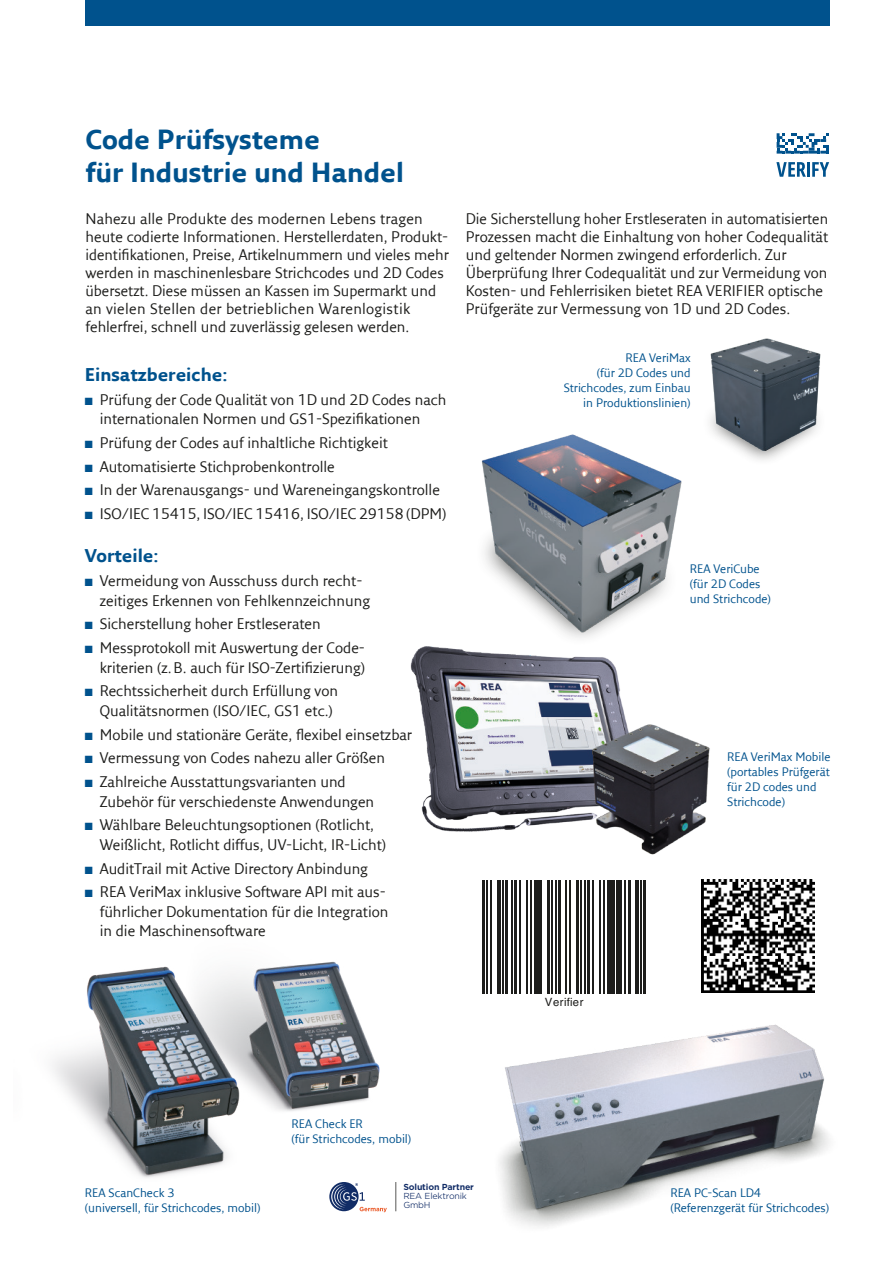
<style>
.page{position:relative;width:893px;height:1263px;background:#fff}
.page>*{position:absolute;margin:0;border:0;box-sizing:border-box;transform-origin:0 0}
.t1{font:700 27px/33px "Fresco Sans LF";color:#00528d}
.t2{font:700 18px "Fresco Sans LF";color:#00528d}
.t3{font:15px/18px "Fresco Sans LF";color:#1d1d1b}
.t4{font:12px/15px "Fresco Sans LF";color:#00528d}
.t5{font:11.4px "Helvetica";letter-spacing:.025em;color:#1d1d1b}
.t6{font:8.4px/9.3px "Gotham Office";letter-spacing:-.02em;color:#112c66}
.t7{font:700 8.4px "Gotham Office";letter-spacing:-.02em;color:#112c66}
.s1{color:#00528d}
</style>
<div class="page">
<img style="left:499px;top:974px;width:330px;height:253px">
<img style="left:481px;top:434px;width:201px;height:192px">
<svg style="left:776px;top:162px;width:30px;height:15px"></svg>
<hr style="left:807px;top:162px;width:3px;height:15px;background:#00528d">
<svg style="left:812px;top:162px;width:17px;height:15px"></svg>
<svg style="left:777px;top:133px;width:52px;height:21px"></svg>
<div style="left:471px;top:880px;width:186px;height:128px;background:#fff"></div>
<hr style="left:482px;top:880px;width:3px;height:113px;background:#1d1d1b">
<hr style="left:486px;top:880px;width:1px;height:113px;background:#1d1d1b">
<hr style="left:490px;top:880px;width:1px;height:113px;background:#1d1d1b">
<hr style="left:497px;top:880px;width:4px;height:113px;background:#1d1d1b">
<hr style="left:502px;top:880px;width:1px;height:113px;background:#1d1d1b">
<hr style="left:505px;top:880px;width:2px;height:113px;background:#1d1d1b">
<hr style="left:511px;top:880px;width:2px;height:113px;background:#1d1d1b">
<hr style="left:514px;top:880px;width:3px;height:113px;background:#1d1d1b">
<hr style="left:519px;top:880px;width:2px;height:113px;background:#1d1d1b">
<hr style="left:526px;top:880px;width:1px;height:113px;background:#1d1d1b">
<hr style="left:530px;top:880px;width:1px;height:113px;background:#1d1d1b">
<div style="left:534px;top:880px;width:5px;height:113px;background:#1d1d1b"></div>
<hr style="left:541px;top:880px;width:1px;height:113px;background:#1d1d1b">
<hr style="left:547px;top:880px;width:3px;height:113px;background:#1d1d1b">
<hr style="left:551px;top:880px;width:1px;height:113px;background:#1d1d1b">
<hr style="left:555px;top:880px;width:1px;height:113px;background:#1d1d1b">
<hr style="left:558px;top:880px;width:2px;height:113px;background:#1d1d1b">
<hr style="left:566px;top:880px;width:1px;height:113px;background:#1d1d1b">
<hr style="left:570px;top:880px;width:1px;height:113px;background:#1d1d1b">
<hr style="left:576px;top:880px;width:3px;height:113px;background:#1d1d1b">
<hr style="left:580px;top:880px;width:2px;height:113px;background:#1d1d1b">
<hr style="left:584px;top:880px;width:2px;height:113px;background:#1d1d1b">
<hr style="left:587px;top:880px;width:3px;height:113px;background:#1d1d1b">
<hr style="left:592px;top:880px;width:2px;height:113px;background:#1d1d1b">
<hr style="left:599px;top:880px;width:1px;height:113px;background:#1d1d1b">
<hr style="left:603px;top:880px;width:1px;height:113px;background:#1d1d1b">
<div style="left:607px;top:880px;width:5px;height:113px;background:#1d1d1b"></div>
<hr style="left:614px;top:880px;width:1px;height:113px;background:#1d1d1b">
<div style="left:616px;top:880px;width:6px;height:113px;background:#1d1d1b"></div>
<hr style="left:624px;top:880px;width:1px;height:113px;background:#1d1d1b">
<hr style="left:628px;top:880px;width:3px;height:113px;background:#1d1d1b">
<hr style="left:635px;top:880px;width:4px;height:113px;background:#1d1d1b">
<hr style="left:640px;top:880px;width:1px;height:113px;background:#1d1d1b">
<hr style="left:643px;top:880px;width:2px;height:113px;background:#1d1d1b">
<img style="left:701px;top:880px;width:113px;height:112px">
<img style="left:52px;top:967px;width:175px;height:211px">
<img style="left:160px;top:961px;width:220px;height:160px">
<img style="left:710px;top:338px;width:111px;height:121px">
<img style="left:410px;top:626px;width:300px;height:229px">
<svg style="left:329px;top:1182px;width:30px;height:29px"></svg>
<svg style="left:331px;top:1183px;width:56px;height:29px"></svg>
<svg style="left:396px;top:1182px;width:1px;height:29px"></svg>
<div style="left:85px;top:0;width:744px;height:26px;background:#00528d"></div>
<h1 class="t1" style="left:85px;top:122px;width:320px">Code Prüfsysteme<br>für Industrie und Handel</h1>
<p class="t3" style="left:85px;top:210px;width:365px">Nahezu alle Produkte des modernen Lebens tragen heute codierte Informationen. Herstellerdaten, Produkt&shy;identifikationen, Preise, Artikelnummern und vieles mehr werden in maschinenlesbare Strichcodes und 2D Codes übersetzt. Diese müssen an Kassen im Supermarkt und an vielen Stellen der betrieblichen Warenlogistik fehlerfrei, schnell und zuverlässig gelesen werden.</p>
<p class="t3" style="left:466px;top:210px;width:364px">Die Sicherstellung hoher Erstleseraten in automatisierten Prozessen macht die Einhaltung von hoher Codequalität und geltender Normen zwingend erforderlich. Zur Überprüfung Ihrer Codequalität und zur Vermeidung von Kosten- und Fehlerrisiken bietet REA VERIFIER optische Prüfgeräte zur Vermessung von 1D und 2D Codes.</p>
<p class="t2" style="left:85px;top:363px;width:144px">Einsatzbereiche:</p>
<p class="t3" style="left:100px;top:389px;width:348px;line-height:19.5px;text-indent:-15px"><span class="s1">■</span> Prüfung der Code Qualität von 1D und 2D Codes nach internationalen Normen und GS1-Spezifikationen</p>
<p class="t3" style="left:85px;top:433px;width:304px"><span class="s1">■</span> Prüfung der Codes auf inhaltliche Richtigkeit</p>
<p class="t3" style="left:85px;top:457px;width:251px"><span class="s1">■</span> Automatisierte Stichprobenkontrolle</p>
<p class="t3" style="left:85px;top:481px;width:357px"><span class="s1">■</span> In der Warenausgangs- und Wareneingangskontrolle</p>
<p class="t3" style="left:85px;top:504px;width:363px"><span class="s1">■</span> ISO/IEC 15415, ISO/IEC 15416, ISO/IEC 29158 (DPM)</p>
<p class="t2" style="left:85px;top:545px;width:75px">Vorteile:</p>
<p class="t3" style="left:100px;top:571px;width:272px;line-height:19.5px;text-indent:-15px"><span class="s1">■</span> Vermeidung von Ausschuss durch recht&shy;zeitiges Erkennen von Fehlkennzeichnung</p>
<p class="t3" style="left:85px;top:615px;width:237px"><span class="s1">■</span> Sicherstellung hoher Erstleseraten</p>
<p class="t3" style="left:85px;top:638px;width:282px;line-height:19.5px;text-align:right"><span class="s1">■</span> Messprotokoll mit Auswertung der Code&shy;kriterien (z.B. auch für ISO-Zertifizierung)</p>
<p class="t3" style="left:100px;top:681px;width:240px;line-height:19.5px;text-indent:-15px"><span class="s1">■</span> Rechtssicherheit durch Erfüllung von<br>Qualitätsnormen (ISO/IEC, GS1 etc.)</p>
<p class="t3" style="left:85px;top:725px;width:329px"><span class="s1">■</span> Mobile und stationäre Geräte, flexibel einsetzbar</p>
<p class="t3" style="left:85px;top:749px;width:302px"><span class="s1">■</span> Vermessung von Codes nahezu aller Größen</p>
<p class="t3" style="left:100px;top:772px;width:276px;line-height:19.5px;text-indent:-15px"><span class="s1">■</span> Zahlreiche Ausstattungsvarianten und<br>Zubehör für verschiedenste Anwendungen</p>
<p class="t3" style="left:100px;top:815px;width:288px;line-height:19.5px;text-indent:-15px"><span class="s1">■</span> Wählbare Beleuchtungsoptionen (Rotlicht,<br>Weißlicht, Rotlicht diffus, UV-Licht, IR-Licht)</p>
<p class="t3" style="left:85px;top:859px;width:285px"><span class="s1">■</span> AuditTrail mit Active Directory Anbindung</p>
<p class="t3" style="left:100px;top:882px;width:290px;line-height:19.5px;text-indent:-15px"><span class="s1">■</span> REA VeriMax inklusive Software API mit aus&shy;führlicher Dokumentation für die Integration in die Maschinensoftware</p>
<p class="t4" style="left:564px;top:350px;width:128px;text-align:right">REA VeriMax<br>(für 2D Codes und<br>Strichcodes, zum Einbau in Produktionslinien)</p>
<p class="t4" style="left:690px;top:561px;width:83px">REA VeriCube (für 2D Codes und Strichcode)</p>
<p class="t4" style="left:727px;top:749px;width:105px">REA VeriMax Mobile (portables Prüfgerät für 2D codes und<br>Strichcode)</p>
<p class="t4" style="left:85px;top:1185px;width:177px">REA ScanCheck 3<br>(universell, für Strichcodes, mobil)</p>
<p class="t4" style="left:291px;top:1116px;width:121px">REA Check ER<br>(für Strichcodes, mobil)</p>
<p class="t7" style="left:403px;top:1181px;width:72px">Solution Partner</p>
<p class="t6" style="left:403px;top:1191px;width:65px">REA Elektronik<br>GmbH</p>
<p class="t5" style="left:545px;top:993px;width:40px">Verifier</p>
<p class="t4" style="left:670px;top:1185px;width:160px">REA PC-Scan LD4 (Referenzgerät für Strichcodes)</p>
</div>
